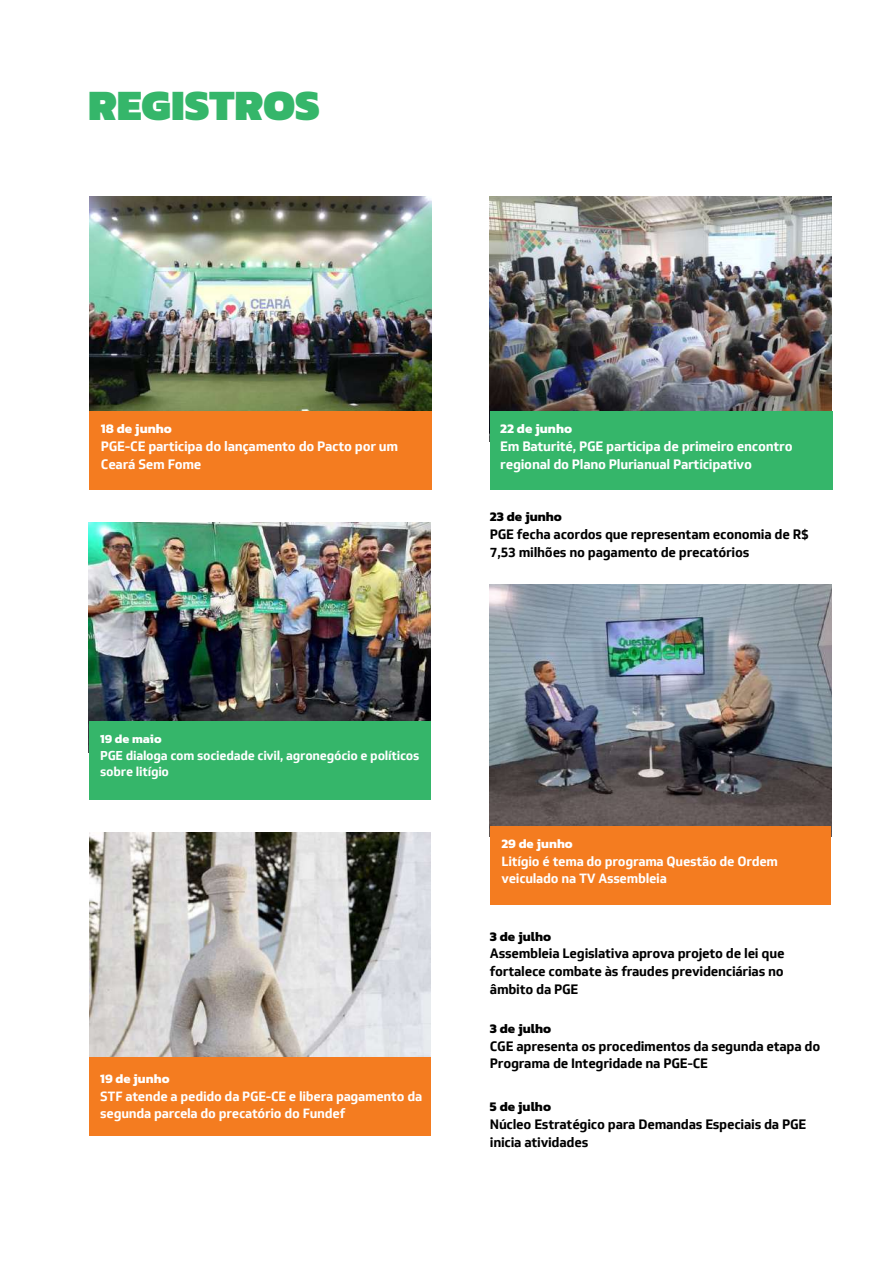
<style>
.page{position:relative;width:893px;height:1264px;background:#fff}
.page>*{position:absolute;margin:0;border:0;box-sizing:border-box;transform-origin:0 0}
.t1{font:900 43.95px "Kanit";color:#35b66a}
.t2{font:700 13.35px/17.7px "Soleto Trial";letter-spacing:-.02em;color:#000}
.t3{font:700 13.35px/17.7px "Soleto Trial";letter-spacing:-.02em;color:#fff}
.t4{font:700 13.35px "Kanit";color:#000}
.t5{font:700 13.35px "Kanit";color:#fff}
.t6{font:700 13.05px/17.4px "Soleto Trial";letter-spacing:-.02em;color:#fff}
.t7{font:700 13.05px "Kanit";color:#fff}
.t8{font:700 12.45px/16.6px "Soleto Trial";letter-spacing:-.02em;color:#fff}
.t9{font:700 12.45px "Kanit";color:#fff}
</style>
<div class="page">
<img style="left:89px;top:196px;width:342px;height:214px">
<div style="left:89px;top:410px;width:342px;height:79px;background:#f47c20"></div>
<img style="left:89px;top:522px;width:342px;height:230px">
<div style="left:89px;top:721px;width:341px;height:78px;background:#35b66a"></div>
<img style="left:89px;top:832px;width:341px;height:225px">
<div style="left:89px;top:1057px;width:341px;height:78px;background:#f47c20"></div>
<img style="left:490px;top:584px;width:340px;height:242px">
<div style="left:490px;top:826px;width:340px;height:78px;background:#f47c20"></div>
<img style="left:490px;top:196px;width:340px;height:214px">
<div style="left:490px;top:410px;width:342px;height:79px;background:#35b66a"></div>
<h1 class="t1" style="left:88px;top:72px;width:233px">REGISTROS</h1>
<p class="t5" style="left:101px;top:418px;width:72px">18 de junho</p>
<p class="t3" style="left:101px;top:437px;width:299px">PGE-CE participa do lançamento do Pacto por um<br>Ceará Sem Fome</p>
<p class="t5" style="left:500px;top:418px;width:73px">22 de junho</p>
<p class="t3" style="left:500px;top:437px;width:294px">Em Baturité, PGE participa de primeiro encontro regional do Plano Plurianual Participativo</p>
<p class="t4" style="left:490px;top:506px;width:74px">23 de junho</p>
<p class="t2" style="left:490px;top:525px;width:320px">PGE fecha acordos que representam economia de R$<br>7,53 milhões no pagamento de precatórios</p>
<p class="t9" style="left:100px;top:729px;width:63px">19 de maio</p>
<p class="t8" style="left:100px;top:746px;width:321px">PGE dialoga com sociedade civil, agronegócio e políticos sobre litígio</p>
<p class="t7" style="left:100px;top:1068px;width:71px">19 de junho</p>
<p class="t6" style="left:100px;top:1087px;width:323px">STF atende a pedido da PGE-CE e libera pagamento da segunda parcela do precatório do Fundef</p>
<p class="t7" style="left:501px;top:834px;width:73px">29 de junho</p>
<p class="t6" style="left:501px;top:852px;width:278px">Litígio é tema do programa Questão de Ordem veiculado na TV Assembleia</p>
<p class="t4" style="left:490px;top:926px;width:63px">3 de julho</p>
<p class="t2" style="left:490px;top:944px;width:296px;text-align:justify">Assembleia Legislativa aprova projeto de lei que fortalece combate às fraudes previdenciárias no âmbito da PGE</p>
<p class="t4" style="left:490px;top:1018px;width:63px">3 de julho</p>
<p class="t2" style="left:490px;top:1037px;width:332px">CGE apresenta os procedimentos da segunda etapa do<br>Programa de Integridade na PGE-CE</p>
<p class="t4" style="left:490px;top:1096px;width:63px">5 de julho</p>
<p class="t2" style="left:490px;top:1115px;width:318px">Núcleo Estratégico para Demandas Especiais da PGE inicia atividades</p>
</div>
